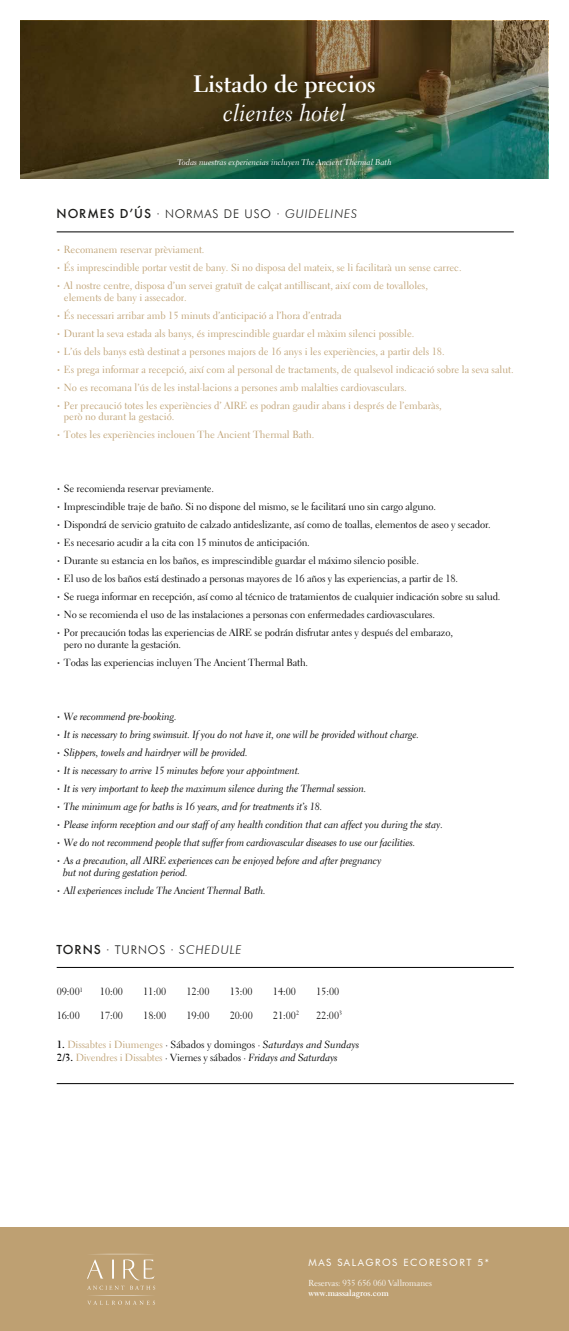
<style>
.page{position:relative;width:569px;height:1331px;background:#fff}
.page>*{position:absolute;margin:0;border:0;box-sizing:border-box;transform-origin:0 0}
.t1{font:700 23.72px "Electra LT Std";color:#fff}
.t2{font:23.72px "Electra LT Std Cursive";color:#fff}
.t3{font:300 12px "Futura BT";letter-spacing:.075em;color:#1d1d1b}
.t4{font:10.28px/18px "Electra LT Std";color:#bea072}
.t5{font:10.28px/18px "Electra LT Std";letter-spacing:-.015em;color:#000}
.t6{font:10.28px/18px "Electra LT Std Cursive";letter-spacing:-.015em;color:#000}
.t7{font:10px "Futura BT";letter-spacing:.15em;color:#fff}
.t8{font:8.68px "Electra LT Std";color:#fff}
.t9{font:700 8.68px "Electra LT Std";color:#fff}
.t10{font:8.4px "Electra LT Std Cursive";color:#fff}
.s1{font-family:"Futura";font-weight:500}
.s2{font-style:italic}
.s3{font-weight:700;font-size:14px}
.s4{font-weight:700;font-size:14px;color:#1d1d1b}
.s5{font-family:"Electra LT Std";font-weight:700;font-size:14px;color:#1d1d1b}
.s6{font-weight:700;color:#000}
.s7{color:#000}
.s8{font-family:"Electra LT Std Cursive";color:#000}
</style>
<div class="page">
<img style="left:21px;top:21px;width:527px;height:157px">
<hr style="left:57px;top:232px;width:456px;height:1px;background:#000">
<hr style="left:57px;top:967px;width:456px;height:1px;background:#000">
<hr style="left:57px;top:1083px;width:456px;height:1px;background:#000">
<div style="left:0;top:1227px;width:568px;height:104px;background:#bea072"></div>
<svg style="left:87px;top:1254px;width:68px;height:51px"></svg>
<h1 class="t1" style="left:193px;top:69px;width:184px">Listado de precios</h1>
<h1 class="t2" style="left:223px;top:98px;width:124px">clientes hotel</h1>
<p class="t10" style="left:177px;top:157px;width:216px">Todas nuestras experiencias incluyen The Ancient Thermal Bath</p>
<p class="t3" style="left:57px;top:206px;width:302px"><span class="s1">NORMES DʼÚS</span> · NORMAS DE USO · <span class="s2">GUIDELINES</span></p>
<p class="t4" style="left:57px;top:241px;width:406px"><span class="s3">·</span> Recomanem reservar prèviament.<br><span class="s3">·</span> És imprescindible portar vestit de bany. Si no disposa del mateix, se li facilitarà un sense carrec. <span class="s3">·</span> Al nostre centre, disposa d’un servei gratuït de calçat antilliscant, així com de tovalloles,</p>
<p class="t4" style="left:57px;top:288px;width:458px;text-indent:7px">elements de bany i assecador.<br><span class="s3">·</span> És necessari arribar amb 15 minuts d’anticipació a l’hora d’entrada<br><span class="s3">·</span> Durant la seva estada als banys, és imprescindible guardar el màxim silenci possible.<br><span class="s3">·</span> L’ús dels banys està destinat a persones majors de 16 anys i les experiències, a partir dels 18.<br><span class="s3">·</span> Es prega informar a recepció, així com al personal de tractaments, de qualsevol indicació sobre la seva salut. <span class="s3">·</span> No es recomana l’ús de les instal·lacions a persones amb malalties cardiovasculars.<br><span class="s3">·</span> Per precaució totes les experiències d’ AIRE es podran gaudir abans i després de l’embaràs,</p>
<p class="t4" style="left:57px;top:408px;width:259px;text-indent:7px">però no durant la gestació.<br><span class="s3">·</span> Totes les experiències inclouen The Ancient Thermal Bath.</p>
<p class="t5" style="left:57px;top:480px;width:445px"><span class="s4">·</span> Se recomienda reservar previamente.<br><span class="s4">·</span> Imprescindible traje de baño. Si no dispone del mismo, se le facilitará uno sin cargo alguno.<br><span class="s4">·</span> Dispondrá de servicio gratuito de calzado antideslizante, así como de toallas, elementos de aseo y secador.<br><span class="s4">·</span> Es necesario acudir a la cita con 15 minutos de anticipación.<br><span class="s4">·</span> Durante su estancia en los baños, es imprescindible guardar el máximo silencio posible.<br><span class="s4">·</span> El uso de los baños está destinado a personas mayores de 16 años y las experiencias, a partir de 18.<br><span class="s4">·</span> Se ruega informar en recepción, así como al técnico de tratamientos de cualquier indicación sobre su salud. <span class="s4">·</span> No se recomienda el uso de las instalaciones a personas con enfermedades cardiovasculares.<br><span class="s4">·</span> Por precaución todas las experiencias de AIRE se podrán disfrutar antes y después del embarazo,</p>
<p class="t5" style="left:57px;top:635px;width:253px;text-indent:7px">pero no durante la gestación.<br><span class="s4">·</span> Todas las experiencias incluyen The Ancient Thermal Bath.</p>
<p class="t6" style="left:57px;top:707px;width:387px"><span class="s5">·</span> We recommend pre-booking.<br><span class="s5">·</span> It is necessary to bring swimsuit. If you do not have it, one will be provided without charge.<br><span class="s5">·</span> Slippers, towels and hairdryer will be provided.<br><span class="s5">·</span> It is necessary to arrive 15 minutes before your appointment.<br><span class="s5">·</span> It is very important to keep the maximum silence during the Thermal session.<br><span class="s5">·</span> The minimum age for baths is 16 years, and for treatments it’s 18.<br><span class="s5">·</span> Please inform reception and our staff of any health condition that can affect you during the stay. <span class="s5">·</span> We do not recommend people that suffer from cardiovascular diseases to use our facilities.<br><span class="s5">·</span> As a precaution, all AIRE experiences can be enjoyed before and after pregnancy</p>
<p class="t6" style="left:57px;top:863px;width:210px;text-indent:6px">but not during gestation period.<br><span class="s5">·</span> All experiences include The Ancient Thermal Bath.</p>
<p class="t3" style="left:57px;top:942px;width:186px"><span class="s1">TORNS</span> · TURNOS · <span class="s2">SCHEDULE</span></p>
<p class="t5" style="left:57px;top:982px;width:28px">09:00<sup>1</sup></p>
<p class="t5" style="left:100px;top:982px;width:25px">10:00</p>
<p class="t5" style="left:143px;top:982px;width:25px">11:00</p>
<p class="t5" style="left:186px;top:982px;width:25px">12:00</p>
<p class="t5" style="left:229px;top:982px;width:25px">13:00</p>
<p class="t5" style="left:273px;top:982px;width:25px">14:00</p>
<p class="t5" style="left:316px;top:982px;width:25px">15:00</p>
<p class="t5" style="left:57px;top:1006px;width:25px">16:00</p>
<p class="t5" style="left:100px;top:1006px;width:25px">17:00</p>
<p class="t5" style="left:143px;top:1006px;width:25px">18:00</p>
<p class="t5" style="left:186px;top:1006px;width:25px">19:00</p>
<p class="t5" style="left:229px;top:1006px;width:25px">20:00</p>
<p class="t5" style="left:273px;top:1006px;width:28px">21:00<sup>2</sup></p>
<p class="t5" style="left:316px;top:1006px;width:28px">22:00<sup>3</sup></p>
<p class="t4" style="left:57px;top:1037px;width:304px;line-height:13.4px"><span class="s6">1.</span> Dissabtes i Diumenges <span class="s7">· Sábados y domingos ·</span> <span class="s8">Saturdays and Sundays<br></span><span class="s6">2/3.</span> Divendres i Dissabtes <span class="s7">· Viernes y sábados ·</span> <span class="s8">Fridays and Saturdays</span></p>
<p class="t7" style="left:308px;top:1256px;width:182px">MAS SALAGROS ECORESORT 5*</p>
<p class="t8" style="left:308px;top:1277px;width:125px">Reservas: 935 656 060 Vallromanes</p>
<p class="t9" style="left:308px;top:1287px;width:82px">www.massalagros.com</p>
</div>
